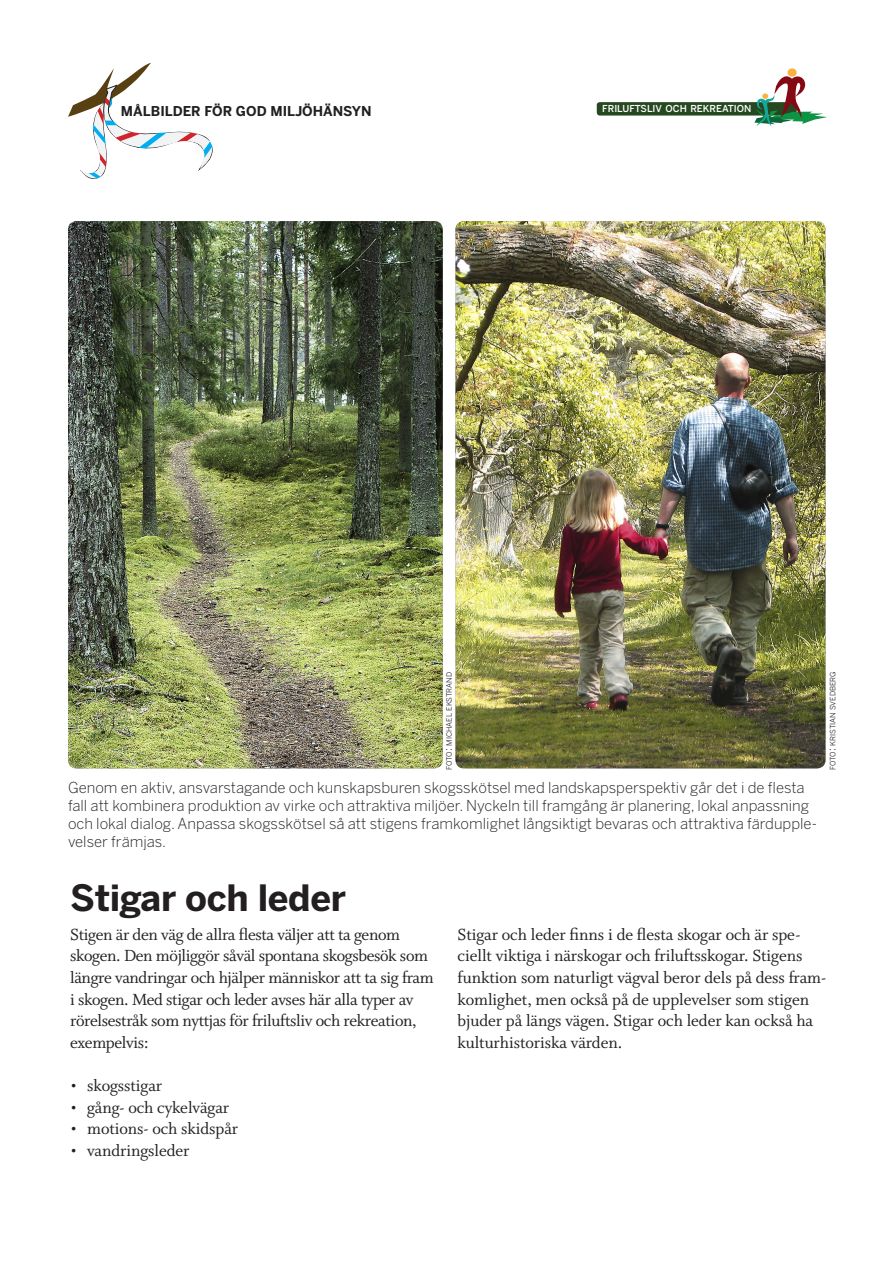
<style>
.page{position:relative;width:893px;height:1263px;background:#fff}
.page>*{position:absolute;margin:0;border:0;box-sizing:border-box;transform-origin:0 0}
.t1{font:700 36px "Benton Sans";letter-spacing:-.01em;color:#231f20}
.t2{font:18px/21.6px "Whitman Roman LF";letter-spacing:-.005em;color:#231f20}
.t3{font:300 15px/18px "Benton Sans";color:#231f20}
.t4{font:700 13.5px "Benton Sans";color:#231f20}
.t5{font:500 9.6px "Benton Sans";color:#fff}
.t6{font:7.35px "Benton Sans";color:#231f20}
.s1{font-size:10.5px}
</style>
<div class="page">
<div style="left:597px;top:102px;width:200px;height:14px;background:#254820;border-radius:3px"></div>
<div style="left:787px;top:68px;width:10px;height:9px;background:#fbb03f;border-radius:50%"></div>
<svg style="left:754px;top:73px;width:73px;height:54px"></svg>
<svg style="left:68px;top:63px;width:145px;height:116px"></svg>
<img style="left:68px;top:221px;width:375px;height:547px">
<img style="left:455px;top:221px;width:370px;height:547px">
<p class="t4" style="left:121px;top:103px;width:252px">MÅLBILDER FÖR GOD MILJÖHÄNSYN</p>
<p class="t5" style="left:602px;top:103px;width:151px">FRILUFTSLIV OCH REKREATION</p>
<p class="t6" style="left:445px;top:770px;width:99px;rotate:-90deg">foto<span class="s1">:</span> michael ekstrand</p>
<p class="t3" style="left:68px;top:778px;width:750px">Genom en aktiv, ansvarstagande och kunskapsburen skogsskötsel med landskapsperspektiv går det i de flesta fall att kombinera produktion av virke och attraktiva miljöer. Nyckeln till framgång är planering, lokal anpassning och lokal dialog. Anpassa skogsskötsel så att stigens framkomlighet långsiktigt bevaras och attraktiva färdupple&shy;velser främjas.</p>
<p class="t6" style="left:828px;top:770px;width:100px;rotate:-90deg">foto<span class="s1">:</span> kristian svedberg</p>
<p class="t1" style="left:70px;top:876px;width:277px">Stigar och leder</p>
<p class="t2" style="left:70px;top:924px;width:365px">Stigen är den väg de allra flesta väljer att ta genom skogen. Den möjliggör såväl spontana skogsbesök som längre vandringar och hjälper människor att ta sig fram i skogen. Med stigar och leder avses här alla typer av rörelsestråk som nyttjas för friluftsliv och rekreation, exempelvis:</p>
<p class="t2" style="left:70px;top:1075px;width:94px">• skogsstigar</p>
<p class="t2" style="left:70px;top:1096px;width:161px">• gång- och cykelvägar</p>
<p class="t2" style="left:70px;top:1118px;width:170px">• motions- och skidspår</p>
<p class="t2" style="left:70px;top:1140px;width:121px">• vandringsleder</p>
<p class="t2" style="left:458px;top:924px;width:370px">Stigar och leder finns i de flesta skogar och är spe&shy;ciellt viktiga i närskogar och friluftsskogar. Stigens funktion som naturligt vägval beror dels på dess fram&shy;komlighet, men också på de upplevelser som stigen bjuder på längs vägen. Stigar och leder kan också ha kulturhistoriska värden.</p>
</div>
